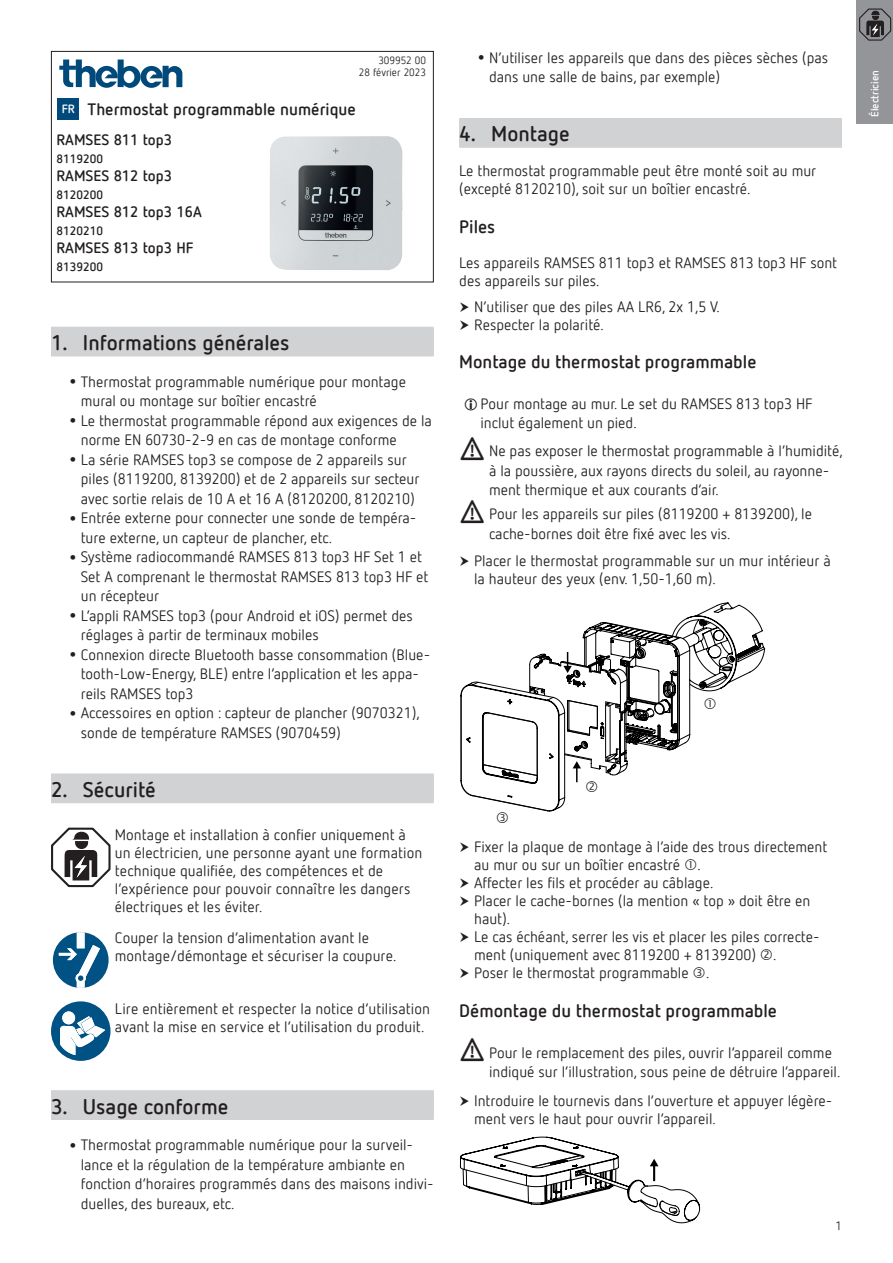
<style>
.page{position:relative;width:893px;height:1263px;background:#fff}
.page>*{position:absolute;margin:0;border:0;box-sizing:border-box;transform-origin:0 0}
.t1{font:700 21px "Netto Offc Pro";color:#231f20}
.p_heading_level02{font:700 18px "Netto Offc Pro";color:#231f20}
.p_body_name{font:700 16.5px "Netto Offc Pro";color:#231f20}
.p-ne-hazard{font:15px/19.5px "Netto Offc Pro";color:#231f20}
.Fließtext{font:15px/18px "Netto Offc Pro";color:#231f20}
.p_body_product{font:700 15px "Netto Offc Pro";color:#231f20}
.p_body_productNr{font:700 12px "Netto Offc Pro";color:#231f20}
.p_body_language{font:700 12px "Netto Offc Pro";color:#fff}
.t2{font:12px "Netto Offc Pro";color:#231f20}
.t3{font:10.5px "Netto Offc Pro";color:#231f20}
.t4{font:700 10.5px "Netto Offc Pro";color:#fff}
.s1{font-size:27px}
</style>
<div class="page">
<div style="left:51px;top:328px;width:383px;height:28px;background:#d1d2d4"></div>
<div style="left:51px;top:327px;width:383px;height:28px;background:#d1d2d4"></div>
<div style="left:51px;top:775px;width:383px;height:28px;background:#d1d2d4"></div>
<div style="left:51px;top:773px;width:383px;height:29px;background:#d1d2d4"></div>
<div style="left:51px;top:1091px;width:383px;height:29px;background:#d1d2d4"></div>
<div style="left:51px;top:1090px;width:383px;height:29px;background:#d1d2d4"></div>
<div style="left:51px;top:51px;width:383px;height:231px;border:1px solid #231f20"></div>
<div style="left:58px;top:98px;width:21px;height:21px;background:#004a7b"></div>
<svg style="left:59px;top:60px;width:123px;height:28px"></svg>
<img style="left:270px;top:136px;width:132px;height:134px">
<svg style="left:51px;top:828px;width:60px;height:59px"></svg>
<svg style="left:53px;top:932px;width:56px;height:56px"></svg>
<svg style="left:51px;top:1001px;width:60px;height:60px"></svg>
<div style="left:459px;top:119px;width:383px;height:29px;background:#dadbdc"></div>
<div style="left:459px;top:118px;width:383px;height:29px;background:#d1d2d4"></div>
<svg style="left:460px;top:1137px;width:240px;height:86px"></svg>
<div style="left:857px;top:0;width:36px;height:123px;background:#939598"></div>
<svg style="left:859px;top:9px;width:32px;height:32px"></svg>
<svg style="left:460px;top:602px;width:305px;height:210px"></svg>
<p class="t3" style="left:378px;top:53px;width:49px">309952 00</p>
<p class="t3" style="left:359px;top:66px;width:69px">28 février 2023</p>
<p class="p_body_language" style="left:62px;top:101px;width:15px">FR</p>
<p class="p_body_name" style="left:88px;top:98px;width:270px">Thermostat programmable numérique</p>
<p class="p_body_product" style="left:57px;top:130px;width:117px">RAMSES 811 top3</p>
<p class="p_body_productNr" style="left:57px;top:151px;width:48px">8119200</p>
<p class="p_body_product" style="left:57px;top:166px;width:117px">RAMSES 812 top3</p>
<p class="p_body_productNr" style="left:57px;top:187px;width:48px">8120200</p>
<p class="p_body_product" style="left:57px;top:202px;width:147px">RAMSES 812 top3 16A</p>
<p class="p_body_productNr" style="left:57px;top:223px;width:48px">8120210</p>
<p class="p_body_product" style="left:57px;top:238px;width:138px">RAMSES 813 top3 HF</p>
<p class="p_body_productNr" style="left:57px;top:259px;width:48px">8139200</p>
<p class="t1" style="left:51px;top:329px;width:240px">1. Informations générales</p>
<p class="p-ne-hazard" style="left:81px;top:371px;width:327px;text-indent:-15px"><span class="s1">•</span>Thermostat programmable numérique pour montage mural ou montage sur boîtier encastré</p>
<p class="p-ne-hazard" style="left:81px;top:410px;width:353px;text-indent:-15px"><span class="s1">•</span>Le thermostat programmable répond aux exigences de la norme EN 60730-2-9 en cas de montage conforme</p>
<p class="p-ne-hazard" style="left:81px;top:449px;width:340px;text-indent:-15px"><span class="s1">•</span>La série RAMSES top3 se compose de 2 appareils sur piles (8119200, 8139200) et de 2 appareils sur secteur avec sortie relais de 10 A et 16 A (8120200, 8120210)</p>
<p class="p-ne-hazard" style="left:81px;top:508px;width:337px;text-indent:-15px"><span class="s1">•</span>Entrée externe pour connecter une sonde de tempéra&shy;ture externe, un capteur de plancher, etc.</p>
<p class="p-ne-hazard" style="left:81px;top:547px;width:349px;text-indent:-15px"><span class="s1">•</span>Système radiocommandé RAMSES 813 top3 HF Set 1 et<br>Set A comprenant le thermostat RAMSES 813 top3 HF et un récepteur</p>
<p class="p-ne-hazard" style="left:81px;top:605px;width:334px;text-indent:-15px"><span class="s1">•</span>L’appli RAMSES top3 (pour Android et iOS) permet des réglages à partir de terminaux mobiles</p>
<p class="p-ne-hazard" style="left:81px;top:644px;width:351px;text-indent:-15px"><span class="s1">•</span>Connexion directe Bluetooth basse consommation (Blue&shy;tooth-Low-Energy, BLE) entre l’application et les appa&shy;reils RAMSES top3</p>
<p class="p-ne-hazard" style="left:81px;top:703px;width:340px;text-indent:-15px"><span class="s1">•</span>Accessoires en option : capteur de plancher (9070321), sonde de température RAMSES (9070459)</p>
<p class="t1" style="left:51px;top:775px;width:106px">2. Sécurité</p>
<p class="p-ne-hazard" style="left:115px;top:825px;width:309px;line-height:18px">Montage et installation à confier uniquement à un électricien, une personne ayant une formation technique qualifiée, des compétences et de l’expérience pour pouvoir connaître les dangers électriques et les éviter.</p>
<p class="p-ne-hazard" style="left:115px;top:928px;width:283px;line-height:18px">Couper la tension d’alimentation avant le montage/démontage et sécuriser la coupure.</p>
<p class="p-ne-hazard" style="left:115px;top:999px;width:317px;line-height:18px">Lire entièrement et respecter la notice d’utilisation avant la mise en service et l’utilisation du produit.</p>
<p class="t1" style="left:51px;top:1092px;width:179px">3. Usage conforme</p>
<p class="p-ne-hazard" style="left:81px;top:1134px;width:354px;text-indent:-15px"><span class="s1">•</span>Thermostat programmable numérique pour la surveil&shy;lance et la régulation de la température ambiante en fonction d’horaires programmés dans des maisons indivi&shy;duelles, des bureaux, etc.</p>
<p class="p-ne-hazard" style="left:489px;top:47px;width:341px;text-indent:-15px"><span class="s1">•</span>N’utiliser les appareils que dans des pièces sèches (pas dans une salle de bains, par exemple)</p>
<p class="t1" style="left:459px;top:120px;width:112px">4. Montage</p>
<p class="Fließtext" style="left:459px;top:162px;width:359px">Le thermostat programmable peut être monté soit au mur (excepté 8120210), soit sur un boîtier encastré.</p>
<p class="p_heading_level02" style="left:459px;top:215px;width:38px">Piles</p>
<p class="Fließtext" style="left:459px;top:253px;width:379px">Les appareils RAMSES 811 top3 et RAMSES 813 top3 HF sont des appareils sur piles.</p>
<p class="p-ne-hazard" style="left:474px;top:296px;width:247px">N’utiliser que des piles AA LR6, 2x 1,5 V.</p>
<p class="p-ne-hazard" style="left:474px;top:314px;width:131px">Respecter la polarité.</p>
<p class="p_heading_level02" style="left:459px;top:350px;width:299px">Montage du thermostat programmable</p>
<p class="p-ne-hazard" style="left:480px;top:393px;width:333px">Pour montage au mur. Le set du RAMSES 813 top3 HF inclut également un pied.</p>
<p class="p-ne-hazard" style="left:489px;top:441px;width:355px">Ne pas exposer le thermostat programmable à l’humidité, à la poussière, aux rayons directs du soleil, au rayonne&shy;ment thermique et aux courants d’air.</p>
<p class="p-ne-hazard" style="left:489px;top:504px;width:325px">Pour les appareils sur piles (8119200 + 8139200), le cache-bornes doit être fixé avec les vis.</p>
<p class="p-ne-hazard" style="left:474px;top:551px;width:358px;line-height:18px">Placer le thermostat programmable sur un mur intérieur à la hauteur des yeux (env. 1,50-1,60 m).</p>
<p class="t4" style="left:868px;top:117px;width:48px;rotate:-90deg">Électricien</p>
<p class="p-ne-hazard" style="left:474px;top:837px;width:355px;line-height:18px">Fixer la plaque de montage à l’aide des trous directement au mur ou sur un boîtier encastré .</p>
<p class="p-ne-hazard" style="left:474px;top:873px;width:241px">Affecter les fils et procéder au câblage.</p>
<p class="p-ne-hazard" style="left:474px;top:891px;width:338px;line-height:18px">Placer le cache-bornes (la mention « top » doit être en haut).</p>
<p class="p-ne-hazard" style="left:474px;top:927px;width:347px;line-height:18px">Le cas échéant, serrer les vis et placer les piles correcte&shy;ment (uniquement avec 8119200 + 8139200) .</p>
<p class="p-ne-hazard" style="left:474px;top:963px;width:237px">Poser le thermostat programmable .</p>
<p class="p_heading_level02" style="left:459px;top:998px;width:319px">Démontage du thermostat programmable</p>
<p class="p-ne-hazard" style="left:489px;top:1042px;width:353px">Pour le remplacement des piles, ouvrir l’appareil comme indiqué sur l’illustration, sous peine de détruire l’appareil.</p>
<p class="p-ne-hazard" style="left:474px;top:1091px;width:360px;line-height:18px">Introduire le tournevis dans l’ouverture et appuyer légère&shy;ment vers le haut pour ouvrir l’appareil.</p>
<p class="t2" style="left:836px;top:1218px;width:8px">1</p>
</div>
